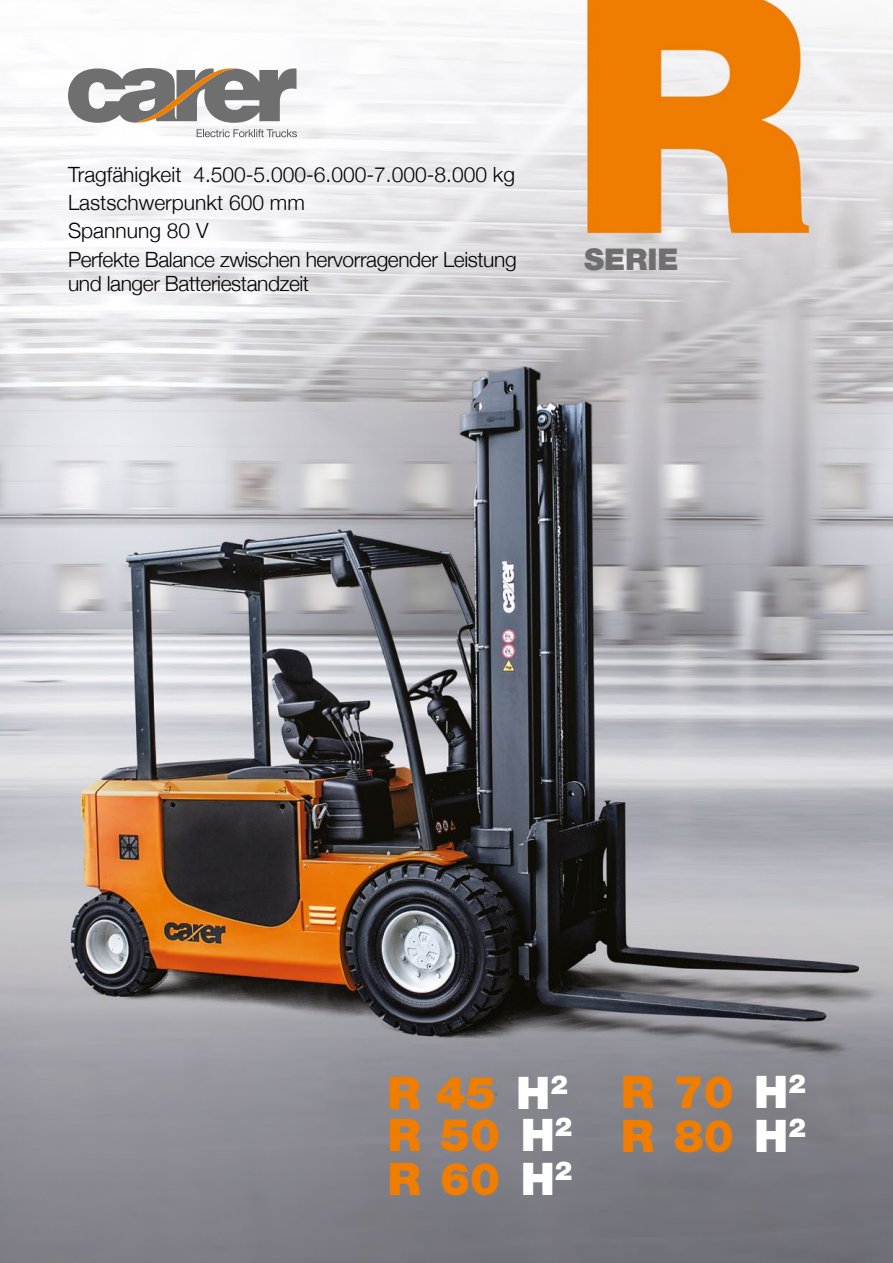
<style>
.page{position:relative;width:893px;height:1263px;background:#fff}
.page>*{position:absolute;margin:0;border:0;box-sizing:border-box;transform-origin:0 0}
.t1{font:900 45px/43px "Helvetica Neue";color:#ef7d00;text-align:justify}
.t2{font:900 30px "Helvetica Neue";color:#706f6f}
.t3{font:300 21px/28.2px "Helvetica Neue";color:#000}
.t4{font:300 21px "Helvetica Neue";letter-spacing:-.02em;color:#000}
.s1{color:#fff}
</style>
<div class="page">
<img style="left:0;top:0;width:893px;height:1263px">
<svg style="left:197px;top:129px;width:100px;height:8px"></svg>
<svg style="left:68px;top:67px;width:228px;height:56px"></svg>
<p class="t3" style="left:68px;top:159px;width:450px">Tragfähigkeit 4.500-5.000-6.000-7.000-8.000 kg Lastschwerpunkt 600 mm<br>Spannung 80 V<br>Perfekte Balance zwischen hervorragender Leistung</p>
<p class="t4" style="left:68px;top:266px;width:243px">und langer Batteriestandzeit</p>
<h2 class="t2" style="left:584px;top:241px;width:96px">SERIE</h2>
<h1 class="t1" style="left:387px;top:1071px;width:187px">R 45 <span class="s1">H</span><sup>2<br></sup>R 50 <span class="s1">H</span><sup>2<br></sup>R 60 <span class="s1">H</span><sup>2</sup></h1>
<h1 class="t1" style="left:621px;top:1070px;width:187px;line-height:44.1px">R 70 <span class="s1">H</span><sup>2<br></sup>R 80 <span class="s1">H</span><sup>2</sup></h1>
</div>
